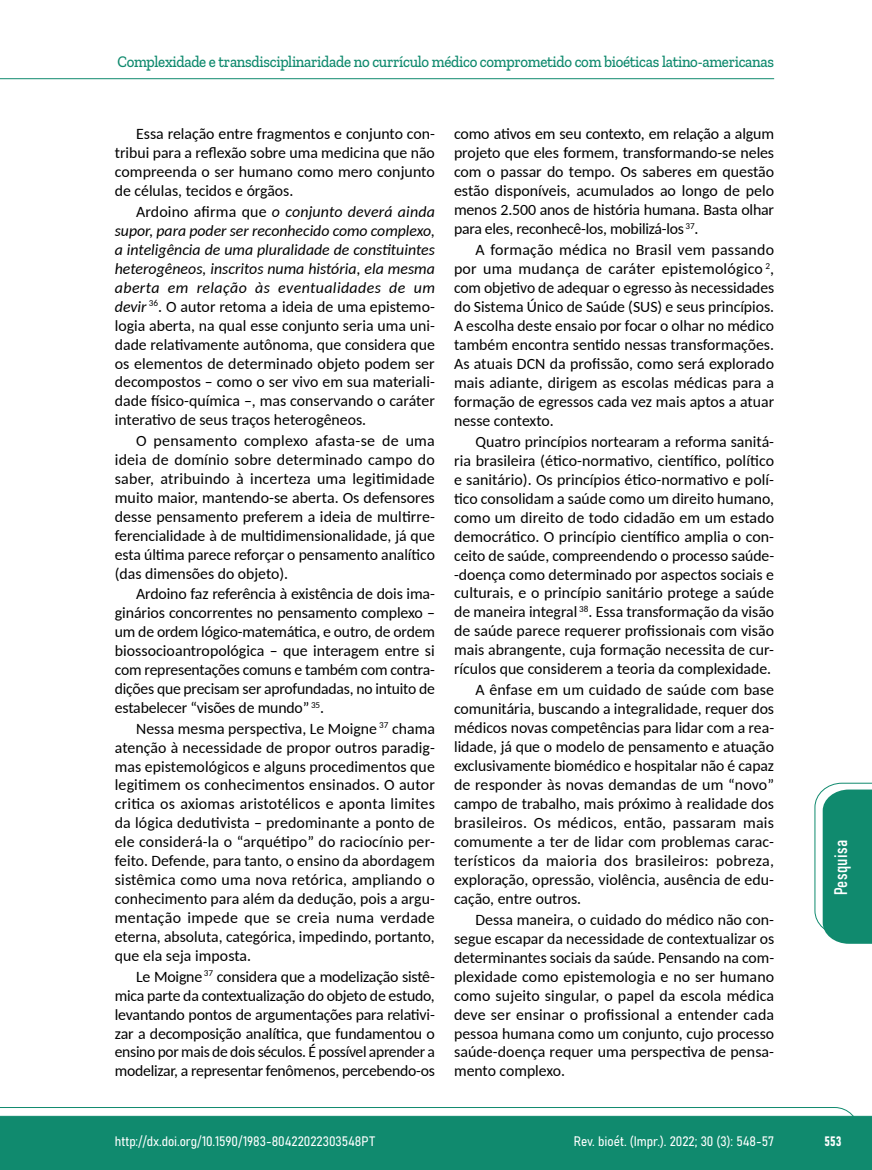
<style>
.page{position:relative;width:872px;height:1170px;background:#fff}
.page>*{position:absolute;margin:0;border:0;box-sizing:border-box;transform-origin:0 0}
.t1{font:18px "Bahnschrift";letter-spacing:.02em;color:#fff}
.t2{font:500 16.5px "Zilla Slab";letter-spacing:-.02em;color:#108a6e;scale:.9 1}
.t3{font:15.75px/18.9px "Carlito";color:#000;text-align:justify}
.t4{font:13.5px "Bahnschrift";color:#fff}
.s1{font-style:italic}
</style>
<div class="page">
<svg style="left:0;top:1107px;width:859px;height:62px;background:#2e9880"></svg>
<hr style="left:0;top:78px;width:774px;height:1px;background:#108a6e">
<svg style="left:814px;top:782px;width:58px;height:161px"></svg>
<p class="t2" style="left:117px;top:53px;width:731px">Complexidade e transdisciplinaridade no currículo médico comprometido com bioéticas latino-americanas</p>
<p class="t3" style="left:115px;top:124px;width:321px;text-indent:21px">Essa relação entre fragmentos e conjunto con&shy;tribui para a reflexão sobre uma medicina que não compreenda o ser humano como mero conjunto de células, tecidos e órgãos.</p>
<p class="t3" style="left:115px;top:201px;width:321px;text-indent:21px">Ardoino afirma que <span class="s1">o conjunto deverá ainda supor, para poder ser reconhecido como complexo, a inteligência de uma pluralidade de constituintes heterogêneos, inscritos numa história, ela mesma aberta em relação às eventualidades de um devir</span> <sup>36</sup>. O autor retoma a ideia de uma epistemo&shy;logia aberta, na qual esse conjunto seria uma uni&shy;dade relativamente autônoma, que considera que os elementos de determinado objeto podem ser decompostos – como o ser vivo em sua materiali&shy;dade físico-química –, mas conservando o caráter interativo de seus traços heterogêneos.</p>
<p class="t3" style="left:115px;top:430px;width:322px;text-indent:21px">O pensamento complexo afasta-se de uma ideia de domínio sobre determinado campo do saber, atribuindo à incerteza uma legitimidade muito maior, mantendo-se aberta. Os defensores desse pensamento preferem a ideia de multirre&shy;ferencialidade à de multidimensionalidade, já que esta última parece reforçar o pensamento analítico (das dimensões do objeto).</p>
<p class="t3" style="left:115px;top:584px;width:321px;text-indent:21px">Ardoino faz referência à existência de dois ima&shy;ginários concorrentes no pensamento complexo – um de ordem lógico-matemática, e outro, de ordem biossocioantropológica – que interagem entre si com representações comuns e também com contra&shy;dições que precisam ser aprofundadas, no intuito de estabelecer “visões de mundo” <sup>35</sup>.</p>
<p class="t3" style="left:115px;top:718px;width:321px;text-indent:21px">Nessa mesma perspectiva, Le Moigne <sup>37</sup> chama atenção à necessidade de propor outros paradig&shy;mas epistemológicos e alguns procedimentos que legitimem os conhecimentos ensinados. O autor critica os axiomas aristotélicos e aponta limites da lógica dedutivista – predominante a ponto de ele considerá-la o “arquétipo” do raciocínio per&shy;feito. Defende, para tanto, o ensino da abordagem sistêmica como uma nova retórica, ampliando o conhecimento para além da dedução, pois a argu&shy;mentação impede que se creia numa verdade eterna, absoluta, categórica, impedindo, portanto, que ela seja imposta.</p>
<p class="t3" style="left:115px;top:966px;width:321px;text-indent:21px">Le Moigne <sup>37</sup> considera que a modelização sistê&shy;mica parte da contextualização do objeto de estudo, levantando pontos de argumentações para relativi&shy;zar a decomposição analítica, que fundamentou o ensino por mais de dois séculos. É possível aprender a modelizar, a representar fenômenos, percebendo-os</p>
<p class="t3" style="left:454px;top:124px;width:321px">como ativos em seu contexto, em relação a algum projeto que eles formem, transformando-se neles com o passar do tempo. Os saberes em questão estão disponíveis, acumulados ao longo de pelo menos 2.500 anos de história humana. Basta olhar para eles, reconhecê-los, mobilizá-los <sup>37</sup>.</p>
<p class="t3" style="left:454px;top:240px;width:322px;text-indent:21px">A formação médica no Brasil vem passando por uma mudança de caráter epistemológico <sup>2</sup>, com objetivo de adequar o egresso às necessidades do Sistema Único de Saúde (SUS) e seus princípios.<br>A escolha deste ensaio por focar o olhar no médico também encontra sentido nessas transformações.<br>As atuais DCN da profissão, como será explorado mais adiante, dirigem as escolas médicas para a formação de egressos cada vez mais aptos a atuar nesse contexto.</p>
<p class="t3" style="left:454px;top:431px;width:321px;text-indent:21px">Quatro princípios nortearam a reforma sanitá&shy;ria brasileira (ético-normativo, científico, político e sanitário). Os princípios ético-normativo e polí&shy;tico consolidam a saúde como um direito humano, como um direito de todo cidadão em um estado democrático. O princípio científico amplia o con&shy;ceito de saúde, compreendendo o processo saúde--doença como determinado por aspectos sociais e culturais, e o princípio sanitário protege a saúde de maneira integral <sup>38</sup>. Essa transformação da visão de saúde parece requerer profissionais com visão mais abrangente, cuja formação necessita de cur&shy;rículos que considerem a teoria da complexidade.</p>
<p class="t3" style="left:454px;top:679px;width:321px;text-indent:21px">A ênfase em um cuidado de saúde com base comunitária, buscando a integralidade, requer dos médicos novas competências para lidar com a rea&shy;lidade, já que o modelo de pensamento e atuação exclusivamente biomédico e hospitalar não é capaz de responder às novas demandas de um “novo” campo de trabalho, mais próximo à realidade dos brasileiros. Os médicos, então, passaram mais comumente a ter de lidar com problemas carac&shy;terísticos da maioria dos brasileiros: pobreza, exploração, opressão, violência, ausência de edu&shy;cação, entre outros.</p>
<p class="t3" style="left:454px;top:909px;width:322px;text-indent:21px">Dessa maneira, o cuidado do médico não con&shy;segue escapar da necessidade de contextualizar os determinantes sociais da saúde. Pensando na com&shy;plexidade como epistemologia e no ser humano como sujeito singular, o papel da escola médica deve ser ensinar o profissional a entender cada pessoa humana como um conjunto, cujo processo saúde-doença requer uma perspectiva de pensa&shy;mento complexo.</p>
<p class="t1" style="left:827px;top:895px;width:57px;rotate:-90deg">Pesquisa</p>
<p class="t4" style="left:115px;top:1131px;width:262px">http://dx.doi.org/10.1590/1983-80422022303548PT</p>
<p class="t4" style="left:574px;top:1131px;width:202px">Rev. bioét. (Impr.). 2022; 30 (3): 548-57</p>
<p class="t4" style="left:824px;top:1130px;width:19px">553</p>
</div>
